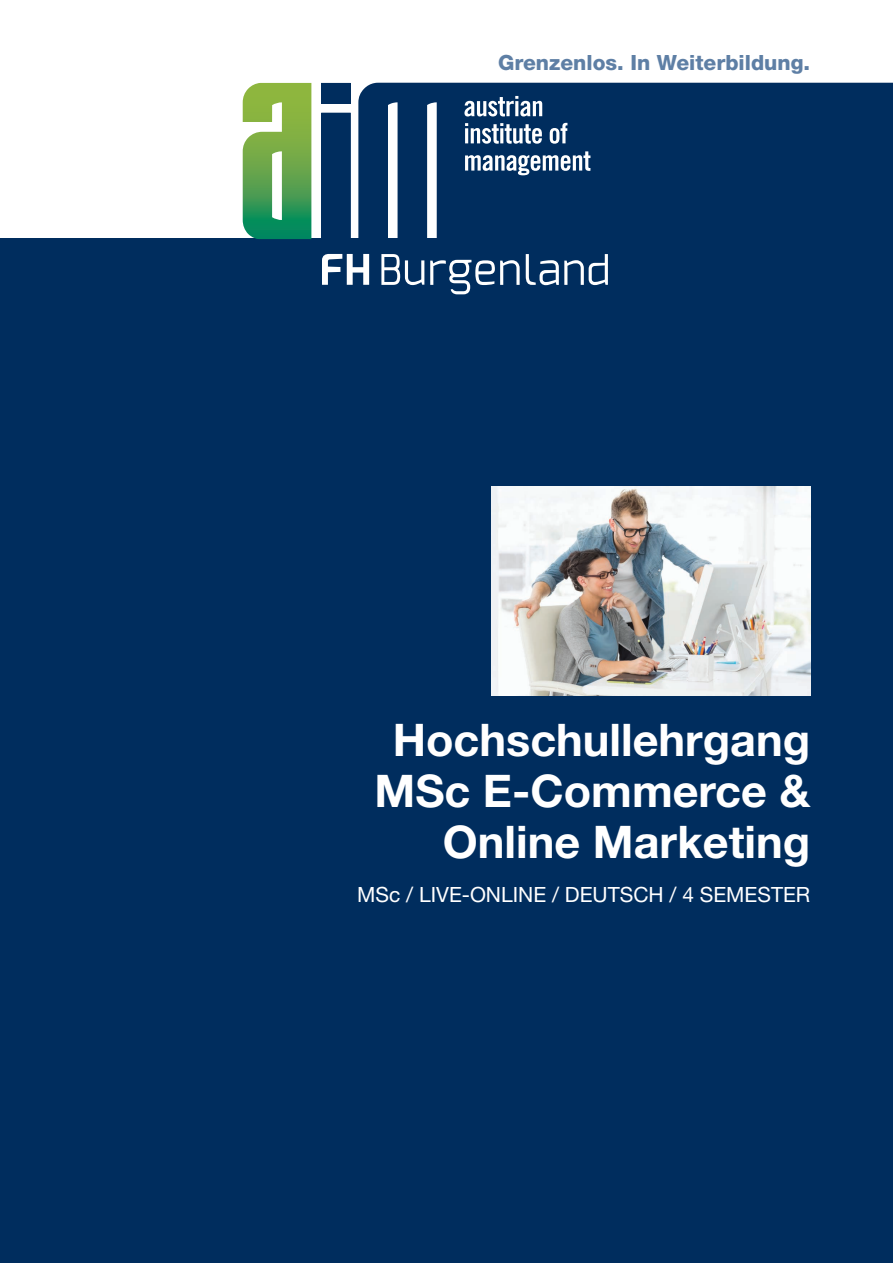
<style>
.page{position:relative;width:893px;height:1263px;background:#fff}
.page>*{position:absolute;margin:0;border:0;box-sizing:border-box;transform-origin:0 0}
.Einf__Abs{font:700 45px "Helvetica Neue LT Std";color:#fff}
.Einf__Abs-2{font:21px "Helvetica Neue LT Std";color:#fff}
.Einf__Abs-3{font:800 21px "Helvetica Neue LT Std";color:#5e7fa5}
</style>
<div class="page">
<div style="left:0;top:238px;width:893px;height:1025px;background:#002d5e"></div>
<svg style="left:242px;top:83px;width:651px;height:212px;fill:#002d5e"></svg>
<svg style="left:322px;top:254px;width:47px;height:31px"></svg>
<svg style="left:430px;top:260px;width:90px;height:34px"></svg>
<svg style="left:526px;top:254px;width:82px;height:31px"></svg>
<svg style="left:381px;top:254px;width:43px;height:31px"></svg>
<svg style="left:465px;top:151px;width:125px;height:24px"></svg>
<svg style="left:465px;top:123px;width:102px;height:21px"></svg>
<svg style="left:464px;top:96px;width:78px;height:20px"></svg>
<img style="left:491px;top:487px;width:319px;height:208px">
<p class="Einf__Abs-3" style="left:498px;top:50px;width:313px">Grenzenlos. In Weiterbildung.</p>
<p class="Einf__Abs" style="left:393px;top:712px;width:419px">Hochschullehrgang</p>
<p class="Einf__Abs" style="left:375px;top:763px;width:437px">MSc E-Commerce &amp;</p>
<p class="Einf__Abs" style="left:443px;top:814px;width:369px">Online Marketing</p>
<p class="Einf__Abs-2" style="left:357px;top:881px;width:455px">MSc / LIVE-ONLINE / DEUTSCH / 4 SEMESTER</p>
</div>
